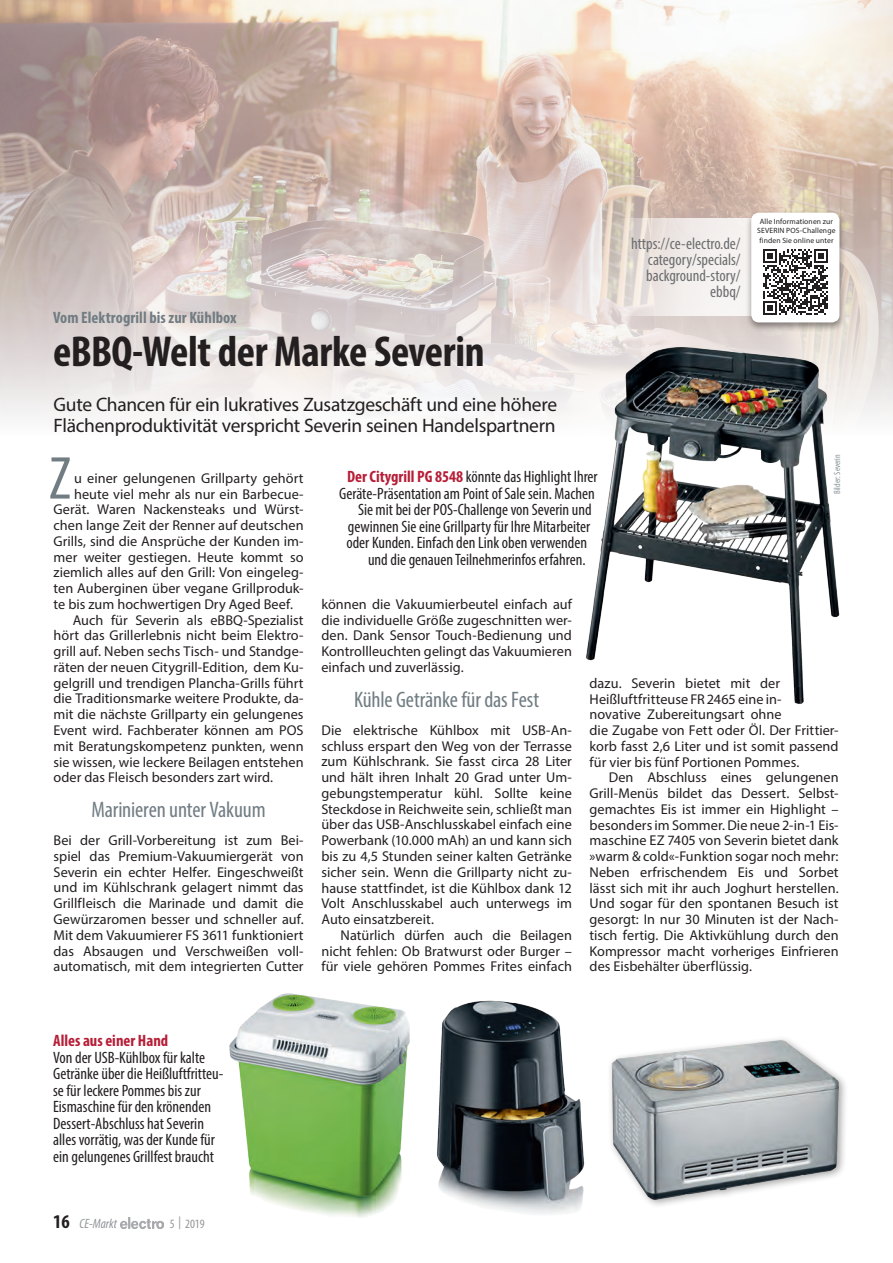
<style>
.page{position:relative;width:893px;height:1263px;background:#fff}
.page>*{position:absolute;margin:0;border:0;box-sizing:border-box;transform-origin:0 0}
.t1{font:condensed 61.05px "Myriad Pro";color:#717d83}
.t2{font:700 condensed 43.5px "Myriad Pro";letter-spacing:-.01em;color:#231f20}
.t3{font:condensed 22.5px "Myriad Pro";letter-spacing:-.005em;color:#717d83}
.t4{font:19.5px/21px "Myriad Pro";letter-spacing:-.015em;color:#231f20}
.t5{font:condensed 16.5px/16.5px "Myriad Pro";color:#231f20}
.t6{font:condensed 16.5px/15.8px "Myriad Pro";color:#6c6d70;text-align:right}
.t7{font:700 condensed 16.5px "Myriad Pro";letter-spacing:.005em;color:#717d83}
.t8{font:700 condensed 16.5px "Myriad Pro";color:#b61e37}
.t9{font:14.25px/15.8px "Myriad Pro";letter-spacing:.005em;color:#231f20;text-align:justify}
.t10{font:italic condensed 13.5px "Myriad Pro";color:#939598}
.t11{font:condensed 12.75px "Myriad Pro";color:#939598}
.t12{font:condensed 9px "Myriad Pro";color:#8a949b}
.t13{font:7.65px/9.8px "Myriad Pro";letter-spacing:.02em;color:#231f20;text-align:center}
.s1{font-weight:700;color:#b61e37}
.s2{font-weight:700;font-style:normal;font-size:19.5px;color:#231f20}
</style>
<div class="page">
<img style="left:624px;top:1039px;width:222px;height:167px">
<img style="left:229px;top:993px;width:163px;height:225px">
<img style="left:392px;top:1000px;width:232px;height:215px">
<img style="left:0;top:0;width:893px;height:416px">
<img style="left:121px;top:1217px;width:43px;height:11px">
<svg style="left:614px;top:218px;width:131px;height:98px;fill:#f2ece9"></svg>
<img style="left:562px;top:319px;width:314px;height:385px">
<div style="left:745px;top:209px;width:102px;height:123px;background:#231f20;opacity:.5"></div>
<div style="left:753px;top:214px;width:85px;height:107px;background:#fff;border-radius:6px"></div>
<div style="left:751px;top:213px;width:88px;height:109px;border:3px solid #fff;border-radius:6px"></div>
<svg style="left:763px;top:249px;width:65px;height:66px"></svg>
<p class="t6" style="left:631px;top:236px;width:111px">https://ce-electro.de/ category/specials/ background-story/ ebbq/</p>
<p class="t13" style="left:757px;top:216px;width:80px">Alle Informationen zur<br>SEVERIN POS-Challenge finden Sie online unter</p>
<p class="t7" style="left:53px;top:307px;width:185px">Vom Elektrogrill bis zur Kühlbox</p>
<h2 class="t2" style="left:53px;top:324px;width:433px">eBBQ-Welt der Marke Severin</h2>
<h3 class="t4" style="left:54px;top:393px;width:505px">Gute Chancen für ein lukratives Zusatzgeschäft und eine höhere<br>Flächenproduktivität verspricht Severin seinen Handelspartnern</h3>
<h1 class="t1" style="left:49px;top:441px;width:23px">Z</h1>
<p class="t12" style="left:832px;top:494px;width:41px;rotate:-90deg">Bilder: Severin</p>
<p class="t5" style="left:347px;top:468px;width:252px"><span class="s1">Der Citygrill PG 8548</span> könnte das Highlight Ihrer</p>
<p class="t5" style="left:339px;top:485px;width:257px">Geräte-Präsentation am Point of Sale sein. Machen</p>
<p class="t5" style="left:358px;top:501px;width:235px">Sie mit bei der POS-Challenge von Severin und</p>
<p class="t5" style="left:348px;top:518px;width:244px">gewinnen Sie eine Grillparty für Ihre Mitarbeiter</p>
<p class="t5" style="left:346px;top:534px;width:242px">oder Kunden. Einfach den Link oben verwenden</p>
<p class="t5" style="left:368px;top:551px;width:219px">und die genauen Teilnehmerinfos erfahren.</p>
<p class="t9" style="left:74px;top:470px;width:231px">u einer gelungenen Grillparty gehört</p>
<p class="t9" style="left:74px;top:486px;width:231px">heute viel mehr als nur ein Barbecue-</p>
<p class="t9" style="left:54px;top:501px;width:252px">Gerät. Waren Nackensteaks und Würst-</p>
<p class="t9" style="left:54px;top:517px;width:252px">chen lange Zeit der Renner auf deutschen</p>
<p class="t9" style="left:54px;top:533px;width:252px">Grills, sind die Ansprüche der Kunden im-</p>
<p class="t9" style="left:54px;top:549px;width:252px">mer weiter gestiegen. Heute kommt so</p>
<p class="t9" style="left:54px;top:564px;width:252px">ziemlich alles auf den Grill: Von eingeleg-</p>
<p class="t9" style="left:54px;top:580px;width:252px">ten Auberginen über vegane Grillproduk-</p>
<p class="t9" style="left:54px;top:596px;width:241px">te bis zum hochwertigen Dry Aged Beef.</p>
<p class="t9" style="left:73px;top:612px;width:232px">Auch für Severin als eBBQ-Spezialist</p>
<p class="t9" style="left:54px;top:627px;width:252px">hört das Grillerlebnis nicht beim Elektro-</p>
<p class="t9" style="left:54px;top:643px;width:252px">grill auf. Neben sechs Tisch- und Standge-</p>
<p class="t9" style="left:54px;top:659px;width:252px">räten der neuen Citygrill-Edition, dem Ku-</p>
<p class="t9" style="left:54px;top:675px;width:252px">gelgrill und trendigen Plancha-Grills führt</p>
<p class="t9" style="left:54px;top:691px;width:252px">die Traditionsmarke weitere Produkte, da-</p>
<p class="t9" style="left:54px;top:706px;width:251px">mit die nächste Grillparty ein gelungenes</p>
<p class="t9" style="left:54px;top:722px;width:252px">Event wird. Fachberater können am POS</p>
<p class="t9" style="left:54px;top:738px;width:252px">mit Beratungskompetenz punkten, wenn</p>
<p class="t9" style="left:54px;top:754px;width:252px">sie wissen, wie leckere Beilagen entstehen</p>
<p class="t9" style="left:54px;top:769px;width:221px">oder das Fleisch besonders zart wird.</p>
<h3 class="t3" style="left:91px;top:796px;width:176px">Marinieren unter Vakuum</h3>
<p class="t9" style="left:54px;top:832px;width:252px">Bei der Grill-Vorbereitung ist zum Bei&shy;spiel das Premium-Vakuumiergerät von Severin ein echter Helfer. Eingeschweißt und im Kühlschrank gelagert nimmt das Grillfleisch die Marinade und damit die Gewürzaromen besser und schneller auf.<br>Mit dem Vakuumierer FS 3611 funktioniert das Absaugen und Verschweißen voll&shy;automatisch, mit dem integrierten Cutter</p>
<p class="t9" style="left:321px;top:596px;width:252px">können die Vakuumierbeutel einfach auf die individuelle Größe zugeschnitten wer&shy;den. Dank Sensor Touch-Bedienung und Kontrollleuchten gelingt das Vakuumieren einfach und zuverlässig.</p>
<h3 class="t3" style="left:354px;top:685px;width:187px">Kühle Getränke für das Fest</h3>
<p class="t9" style="left:321px;top:722px;width:252px">Die elektrische Kühlbox mit USB-An&shy;schluss erspart den Weg von der Terrasse zum Kühlschrank. Sie fasst circa 28 Liter und hält ihren Inhalt 20 Grad unter Um&shy;gebungstemperatur kühl. Sollte keine Steckdose in Reichweite sein, schließt man über das USB-Anschlusskabel einfach eine Powerbank (10.000 mAh) an und kann sich bis zu 4,5 Stunden seiner kalten Getränke sicher sein. Wenn die Grillparty nicht zu&shy;hause stattfindet, ist die Kühlbox dank 12<br>Volt Anschlusskabel auch unterwegs im Auto einsatzbereit.</p>
<p class="t9" style="left:321px;top:927px;width:252px;text-indent:19px">Natürlich dürfen auch die Beilagen nicht fehlen: Ob Bratwurst oder Burger – für viele gehören Pommes Frites einfach</p>
<p class="t9" style="left:590px;top:675px;width:251px;text-align:left">dazu. Severin bietet mit der Heißluftfritteuse FR 2465 eine in-<br>novative Zubereitungsart ohne<br>die Zugabe von Fett oder Öl. Der Frittier&shy;korb fasst 2,6 Liter und ist somit passend für vier bis fünf Portionen Pommes.</p>
<p class="t9" style="left:590px;top:769px;width:251px;text-indent:19px">Den Abschluss eines gelungenen Grill-Menüs bildet das Dessert. Selbst&shy;gemachtes Eis ist immer ein Highlight – besonders im Sommer. Die neue 2-in-1 Eis&shy;maschine EZ 7405 von Severin bietet dank »warm &amp; cold«-Funktion sogar noch mehr:<br>Neben erfrischendem Eis und Sorbet lässt sich mit ihr auch Joghurt herstellen.<br>Und sogar für den spontanen Besuch ist gesorgt: In nur 30 Minuten ist der Nach&shy;tisch fertig. Die Aktivkühlung durch den Kompressor macht vorheriges Einfrieren des Eisbehälter überflüssig.</p>
<p class="t8" style="left:53px;top:1031px;width:117px">Alles aus einer Hand</p>
<p class="t5" style="left:53px;top:1049px;width:172px">Von der USB-Kühlbox für kalte<br>Getränke über die Heißluftfritteu&shy;se für leckere Pommes bis zur<br>Eismaschine für den krönenden<br>Dessert-Abschluss hat Severin alles vorrätig, was der Kunde für ein gelungenes Grillfest braucht</p>
<p class="t10" style="left:53px;top:1215px;width:65px"><span class="s2">16</span> CE-Markt</p>
<p class="t11" style="left:170px;top:1216px;width:37px">5 | 2019</p>
</div>
